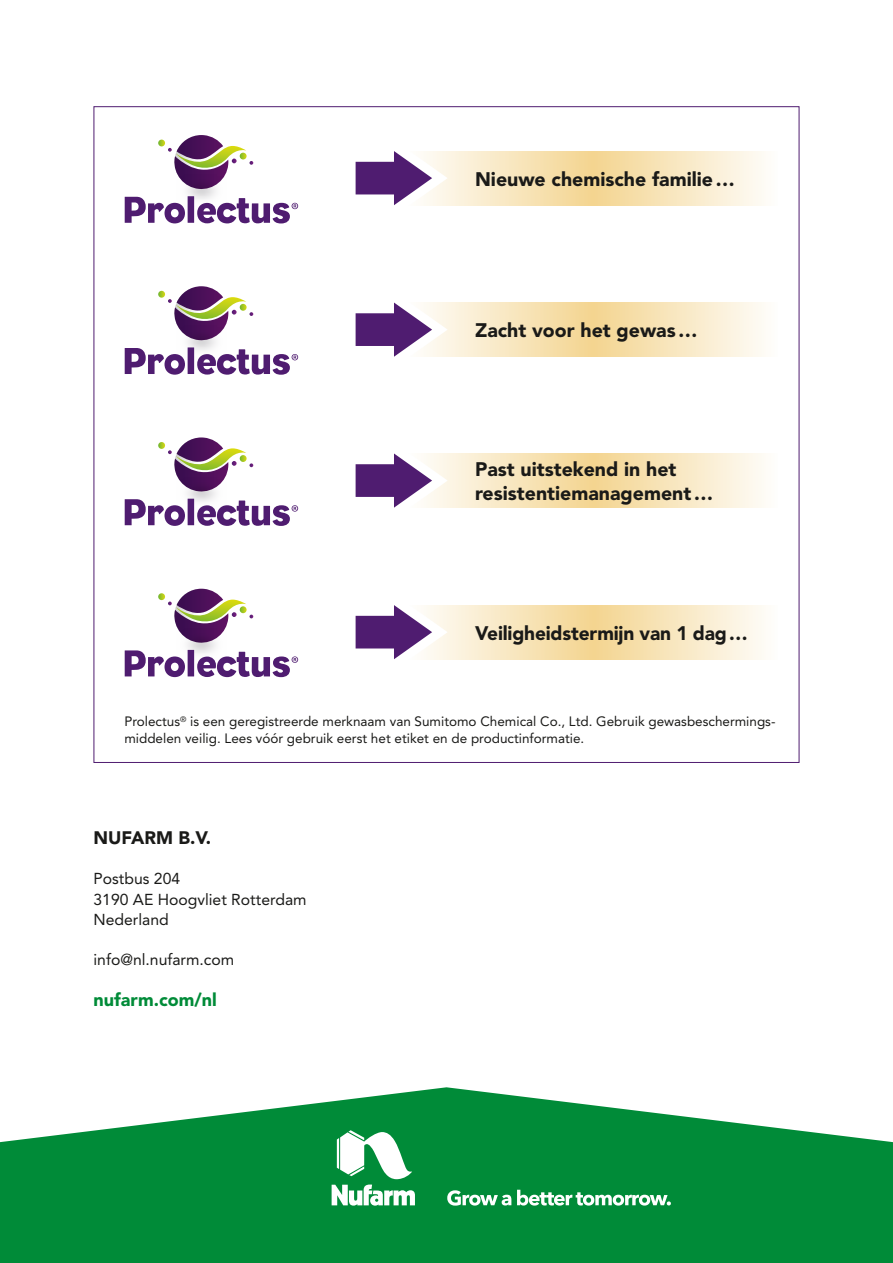
<style>
.page{position:relative;width:893px;height:1263px;background:#fff}
.page>*{position:absolute;margin:0;border:0;box-sizing:border-box;transform-origin:0 0}
.t1{font:900 19.5px/23.4px "Avenir LT Pro";color:#1a1a18}
.t2{font:900 18px "Avenir LT Pro";color:#008b38}
.t3{font:900 18px "Avenir LT Pro";color:#1a1a18}
.t4{font:15.75px/20.2px "Avenir LT Pro";color:#1a1a18}
.t5{font:13.5px/16.2px "Avenir LT Pro";color:#1a1a18}
</style>
<div class="page">
<svg style="left:0;top:1087px;width:893px;height:162px;fill:#008b38"></svg>
<svg style="left:332px;top:1130px;width:83px;height:75px"></svg>
<svg style="left:447px;top:1190px;width:64px;height:15px"></svg>
<svg style="left:517px;top:1190px;width:154px;height:15px"></svg>
<div style="left:0;top:1249px;width:893px;height:14px;background:#008b38"></div>
<svg style="left:448px;top:303px;width:316px;height:54px;background:#f8e6be"></svg>
<svg style="left:448px;top:151px;width:316px;height:54px;background:#f8e6be"></svg>
<svg style="left:448px;top:605px;width:316px;height:54px;background:#f8e6be"></svg>
<svg style="left:158px;top:135px;width:95px;height:34px"></svg>
<img style="left:175px;top:169px;width:53px;height:43px">
<svg style="left:125px;top:197px;width:60px;height:26px"></svg>
<div style="left:188px;top:196px;width:6px;height:27px;background:#4f1c70"></div>
<svg style="left:197px;top:198px;width:101px;height:25px"></svg>
<svg style="left:158px;top:286px;width:95px;height:34px"></svg>
<img style="left:175px;top:320px;width:53px;height:44px">
<svg style="left:125px;top:348px;width:60px;height:27px"></svg>
<div style="left:188px;top:347px;width:6px;height:27px;background:#4f1c70"></div>
<svg style="left:197px;top:349px;width:101px;height:26px"></svg>
<svg style="left:356px;top:302px;width:92px;height:55px"></svg>
<svg style="left:158px;top:589px;width:95px;height:33px"></svg>
<img style="left:175px;top:622px;width:68px;height:44px">
<svg style="left:125px;top:650px;width:60px;height:27px"></svg>
<div style="left:188px;top:650px;width:6px;height:26px;background:#4f1c70"></div>
<svg style="left:197px;top:652px;width:101px;height:25px"></svg>
<svg style="left:158px;top:437px;width:95px;height:34px"></svg>
<img style="left:175px;top:471px;width:53px;height:44px">
<svg style="left:125px;top:499px;width:60px;height:27px"></svg>
<div style="left:188px;top:499px;width:6px;height:26px;background:#4f1c70"></div>
<svg style="left:197px;top:500px;width:101px;height:26px"></svg>
<svg style="left:448px;top:453px;width:316px;height:55px;background:#f8e6be"></svg>
<svg style="left:356px;top:453px;width:92px;height:55px"></svg>
<svg style="left:356px;top:151px;width:92px;height:55px"></svg>
<svg style="left:356px;top:605px;width:92px;height:55px"></svg>
<h1 class="t1" style="left:475px;top:167px;width:261px">Nieuwe chemische familie…</h1>
<h1 class="t1" style="left:475px;top:319px;width:224px">Zacht voor het gewas…</h1>
<h1 class="t1" style="left:475px;top:458px;width:240px">Past uitstekend in het resistentiemanagement…</h1>
<h1 class="t1" style="left:475px;top:621px;width:274px">Veiligheidstermijn van 1 dag…</h1>
<p class="t5" style="left:124px;top:713px;width:653px">Prolectus<sup>®</sup> is een geregistreerde merknaam van Sumitomo Chemical Co., Ltd. Gebruik gewasbeschermings&shy;middelen veilig. Lees vóór gebruik eerst het etiket en de productinformatie.</p>
<h2 class="t3" style="left:94px;top:827px;width:14px">NUFAR</h2>
<h2 class="t3" style="left:156px;top:827px;width:56px">M B.V.</h2>
<p class="t4" style="left:94px;top:869px;width:215px">Postbus 204<br>3190 AE Hoogvliet Rotterdam<br>Nederland</p>
<p class="t4" style="left:94px;top:950px;width:142px">info@nl.nufarm.com</p>
<h2 class="t2" style="left:94px;top:989px;width:125px">nufarm.com/nl</h2>
</div>
